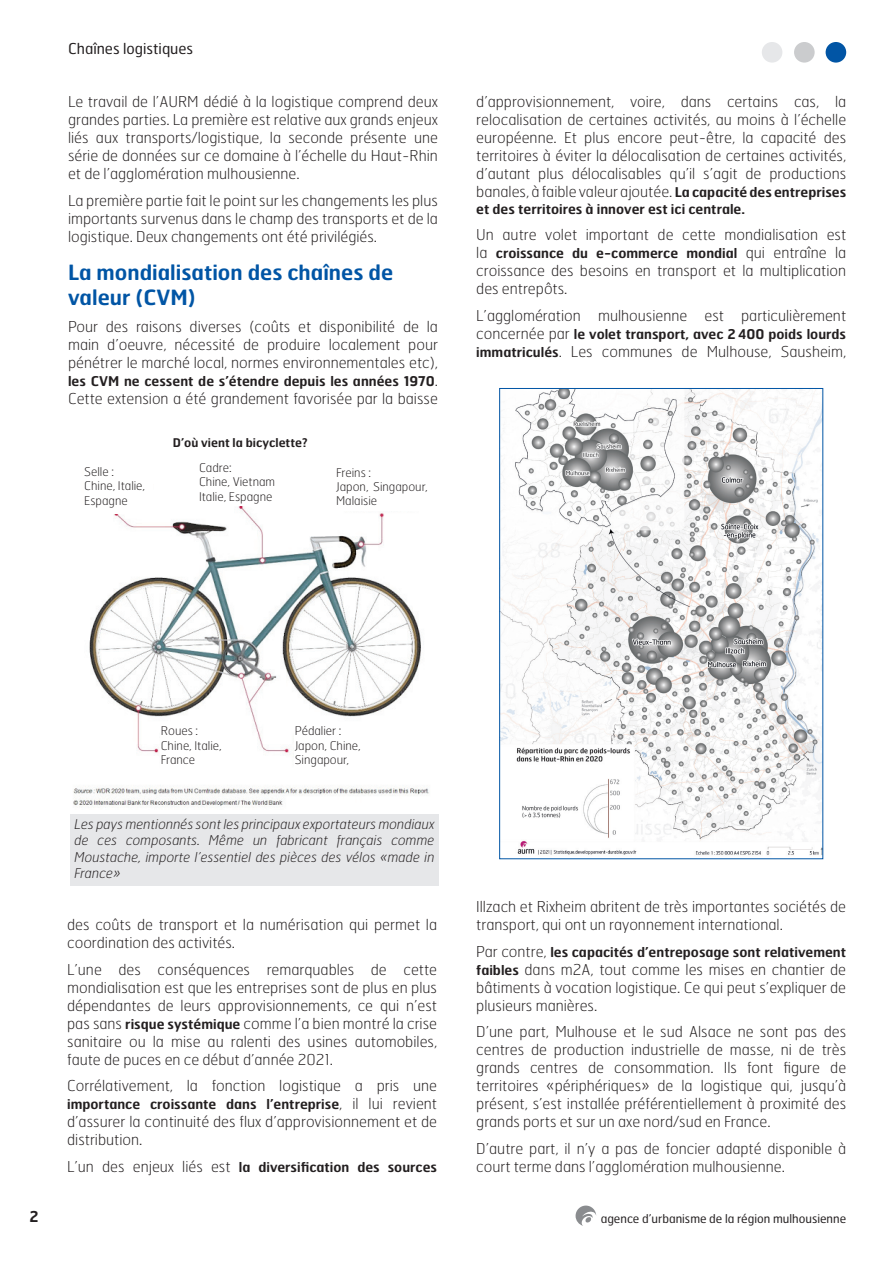
<style>
.page{position:relative;width:893px;height:1263px;background:#fff}
.page>*{position:absolute;margin:0;border:0;box-sizing:border-box;transform-origin:0 0}
.t1{font:600 21px/25.2px "Hermes FB";color:#0155a5}
.t2{font:100 15px/18px "Hermes FB";color:#231f20;text-align:justify}
.t3{font:15px "Hermes FB";color:#231f20}
.t4{font:600 15px "Hermes FB";color:#231f20}
.t5{font:600 13.5px "Hermes FB";color:#231f20}
.t6{font:italic 100 13.5px/16.2px "Hermes FB";color:#231f20;text-align:justify}
.t7{font:100 12px/14.4px "Hermes FB";color:#231f20}
.t8{font:12px "Hermes FB";color:#231f20}
.t9{font:600 12px "Hermes FB";color:#231f20}
.s1{font-weight:100;font-size:15px}
.s2{font-weight:600;font-size:13.5px}
</style>
<div class="page">
<div style="left:826px;top:42px;width:20px;height:21px;background:#0155a5;border-radius:50%"></div>
<div style="left:794px;top:42px;width:21px;height:21px;background:#cbccce;border-radius:50%"></div>
<div style="left:762px;top:42px;width:20px;height:21px;background:#e6e7e9;border-radius:50%"></div>
<svg style="left:576px;top:1205px;width:20px;height:21px"></svg>
<img style="left:73px;top:506px;width:356px;height:302px">
<div style="left:84px;top:466px;width:68px;height:48px;background:#fff"></div>
<div style="left:336px;top:467px;width:92px;height:43px;background:#fff"></div>
<div style="left:295px;top:726px;width:91px;height:53px;background:#fff"></div>
<div style="left:161px;top:726px;width:68px;height:53px;background:#fff"></div>
<div style="left:70px;top:814px;width:369px;height:71px;background:#e6e7e9"></div>
<img style="left:502px;top:390px;width:319px;height:465px">
<p class="t3" style="left:68px;top:39px;width:127px">Chaînes logistiques</p>
<p class="t2" style="left:68px;top:92px;width:371px">Le travail de l’AURM dédié à la logistique comprend deux grandes parties. La première est relative aux grands enjeux liés aux transports/logistique, la seconde présente une série de données sur ce domaine à l’échelle du Haut-Rhin et de l’agglomération mulhousienne.</p>
<p class="t2" style="left:68px;top:191px;width:371px">La première partie fait le point sur les changements les plus importants survenus dans le champ des transports et de la logistique. Deux changements ont été privilégiés.</p>
<h1 class="t1" style="left:68px;top:259px;width:327px">La mondialisation des chaînes de valeur (CVM)</h1>
<p class="t2" style="left:68px;top:317px;width:371px">Pour des raisons diverses (coûts et disponibilité de la main d’oeuvre, nécessité de produire localement pour pénétrer le marché local, normes environnementales etc),</p>
<p class="t5" style="left:68px;top:372px;width:371px">les CVM ne cessent de s’étendre depuis les années 1970<span class="s1">.</span></p>
<p class="t2" style="left:68px;top:389px;width:371px">Cette extension a été grandement favorisée par la baisse</p>
<p class="t9" style="left:173px;top:435px;width:136px">D’où vient la bicyclette?</p>
<p class="t7" style="left:84px;top:464px;width:62px">Selle :<br>Chine, Italie,<br>Espagne</p>
<p class="t7" style="left:199px;top:460px;width:78px">Cadre:<br>Chine, Vietnam<br>Italie, Espagne</p>
<p class="t7" style="left:336px;top:465px;width:93px">Freins :<br>Japon, Singapour,<br>Malaisie</p>
<p class="t2" style="left:476px;top:92px;width:371px">d’approvisionnement, voire, dans certains cas, la relocalisation de certaines activités, au moins à l’échelle européenne. Et plus encore peut-être, la capacité des territoires à éviter la délocalisation de certaines activités, d’autant plus délocalisables qu’il s’agit de productions banales, à faible valeur ajoutée. <span class="s2">La capacité des entreprises</span></p>
<p class="t5" style="left:476px;top:200px;width:270px">et des territoires à innover est ici centrale.</p>
<p class="t2" style="left:476px;top:225px;width:371px">Un autre volet important de cette mondialisation est</p>
<p class="t5" style="left:476px;top:244px;width:371px"><span class="s1">la</span> croissance du e-commerce mondial <span class="s1">qui entraîne la</span></p>
<p class="t2" style="left:476px;top:261px;width:371px">croissance des besoins en transport et la multiplication des entrepôts.</p>
<p class="t2" style="left:476px;top:306px;width:371px">L’agglomération mulhousienne est particulièrement</p>
<p class="t5" style="left:476px;top:325px;width:371px"><span class="s1">concernée par</span> le volet transport, avec 2 400 poids lourds</p>
<p class="t2" style="left:476px;top:342px;width:371px"><span class="s2">immatriculés</span>. Les communes de Mulhouse, Sausheim,</p>
<p class="t7" style="left:161px;top:723px;width:62px">Roues :<br>Chine, Italie,<br>France</p>
<p class="t7" style="left:295px;top:723px;width:68px">Pédalier :<br>Japon, Chine,<br>Singapour,</p>
<p class="t6" style="left:74px;top:816px;width:362px">Les pays mentionnés sont les principaux exportateurs mondiaux de ces composants. Même un fabricant français comme Moustache, importe l’essentiel des pièces des vélos «made in France»</p>
<p class="t2" style="left:67px;top:915px;width:371px">des coûts de transport et la numérisation qui permet la coordination des activités.</p>
<p class="t2" style="left:67px;top:960px;width:371px">L’une des conséquences remarquables de cette mondialisation est que les entreprises sont de plus en plus dépendantes de leurs approvisionnements, ce qui n’est pas sans <span class="s2">risque systémique</span> comme l’a bien montré la crise sanitaire ou la mise au ralenti des usines automobiles, faute de puces en ce début d’année 2021.</p>
<p class="t2" style="left:67px;top:1076px;width:371px">Corrélativement, la fonction logistique a pris une</p>
<p class="t5" style="left:67px;top:1095px;width:371px">importance croissante dans l’entreprise<span class="s1">, il lui revient</span></p>
<p class="t2" style="left:67px;top:1112px;width:371px">d’assurer la continuité des flux d’approvisionnement et de distribution.</p>
<p class="t5" style="left:67px;top:1158px;width:371px"><span class="s1">L’un des enjeux liés est</span> la diversification des sources</p>
<p class="t2" style="left:476px;top:897px;width:371px">Illzach et Rixheim abritent de très importantes sociétés de transport, qui ont un rayonnement international.</p>
<p class="t5" style="left:476px;top:943px;width:371px"><span class="s1">Par contre,</span> les capacités d’entreposage sont relativement</p>
<p class="t2" style="left:476px;top:960px;width:371px"><span class="s2">faibles</span> dans m2A, tout comme les mises en chantier de bâtiments à vocation logistique. Ce qui peut s’expliquer de plusieurs manières.</p>
<p class="t2" style="left:476px;top:1022px;width:371px">D’une part, Mulhouse et le sud Alsace ne sont pas des centres de production industrielle de masse, ni de très grands centres de consommation. Ils font figure de territoires «périphériques» de la logistique qui, jusqu’à présent, s’est installée préférentiellement à proximité des grands ports et sur un axe nord/sud en France.</p>
<p class="t2" style="left:476px;top:1139px;width:371px">D’autre part, il n’y a pas de foncier adapté disponible à court terme dans l’agglomération mulhousienne.</p>
<p class="t4" style="left:29px;top:1207px;width:11px">2</p>
<p class="t8" style="left:601px;top:1210px;width:247px">agence d’urbanisme de la région mulhousienne</p>
</div>
